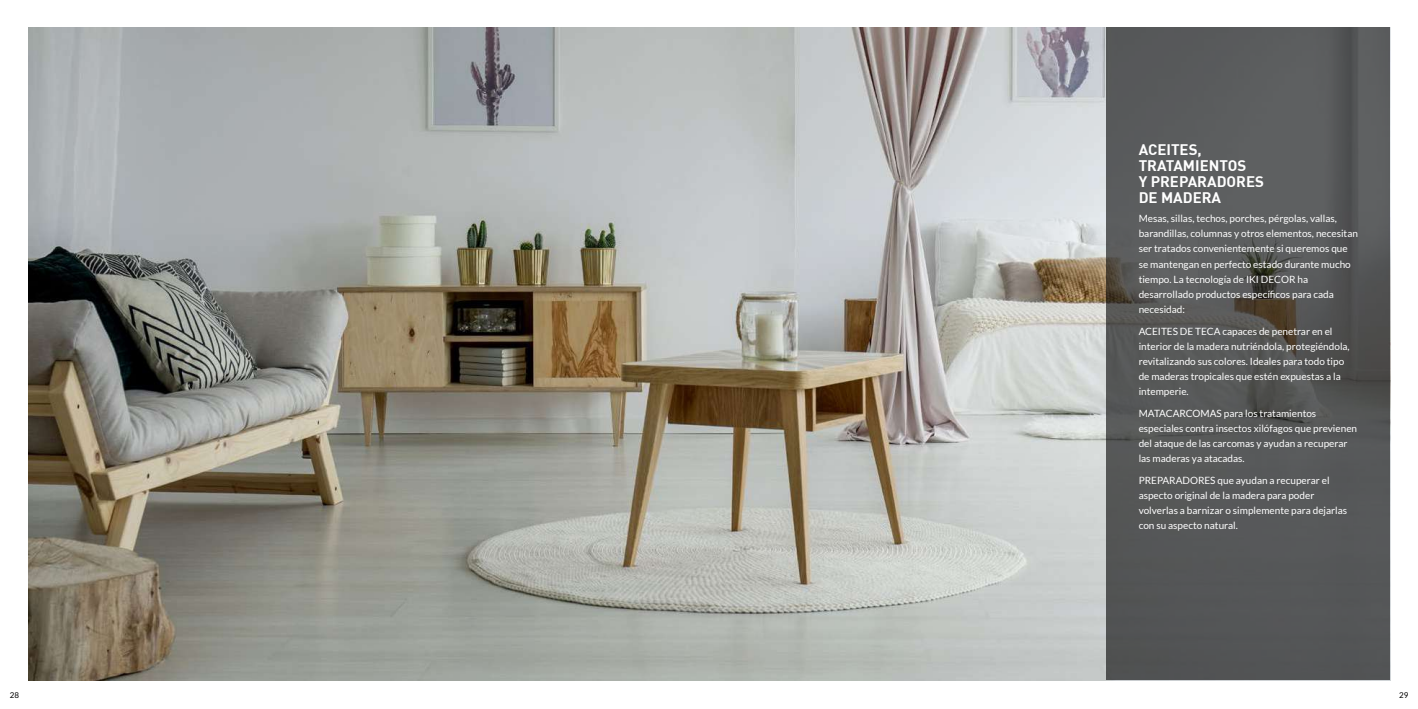
<style>
.page{position:relative;width:1418px;height:709px;background:#fff}
.page>*{position:absolute;margin:0;border:0;box-sizing:border-box;transform-origin:0 0}
.t1{font:700 15px/16px "DIN";color:#fff}
.t2{font:10px/15px "Lato";color:#fff}
.t3{font:8px "Lato";color:#000}
</style>
<div class="page">
<img style="left:28px;top:28px;width:1078px;height:652px">
<div style="left:1106px;top:28px;width:283px;height:652px;background:#575859"></div>
<h1 class="t1" style="left:1138px;top:141px;width:127px">ACEITES,<br>TRATAMIENTOS<br>Y PREPARADORES<br>DE MADERA</h1>
<p class="t2" style="left:1138px;top:211px;width:221px">Mesas, sillas, techos, porches, pérgolas, vallas, barandillas, columnas y otros elementos, necesitan ser tratados convenientemente si queremos que se mantengan en perfecto estado durante mucho tiempo. La tecnología de IKI DECOR ha desarrollado productos específicos para cada necesidad:</p>
<p class="t2" style="left:1138px;top:323px;width:212px">ACEITES DE TECA capaces de penetrar en el interior de la madera nutriéndola, protegiéndola, revitalizando sus colores. Ideales para todo tipo de maderas tropicales que estén expuestas a la intemperie.</p>
<p class="t2" style="left:1138px;top:405px;width:220px">MATACARCOMAS para los tratamientos especiales contra insectos xilófagos que previenen del ataque de las carcomas y ayudan a recuperar las maderas ya atacadas.</p>
<p class="t2" style="left:1138px;top:472px;width:210px">PREPARADORES que ayudan a recuperar el aspecto original de la madera para poder volverlas a barnizar o simplemente para dejarlas con su aspecto natural.</p>
<p class="t3" style="left:10px;top:690px;width:11px">28</p>
<p class="t3" style="left:1399px;top:690px;width:11px">29</p>
</div>
